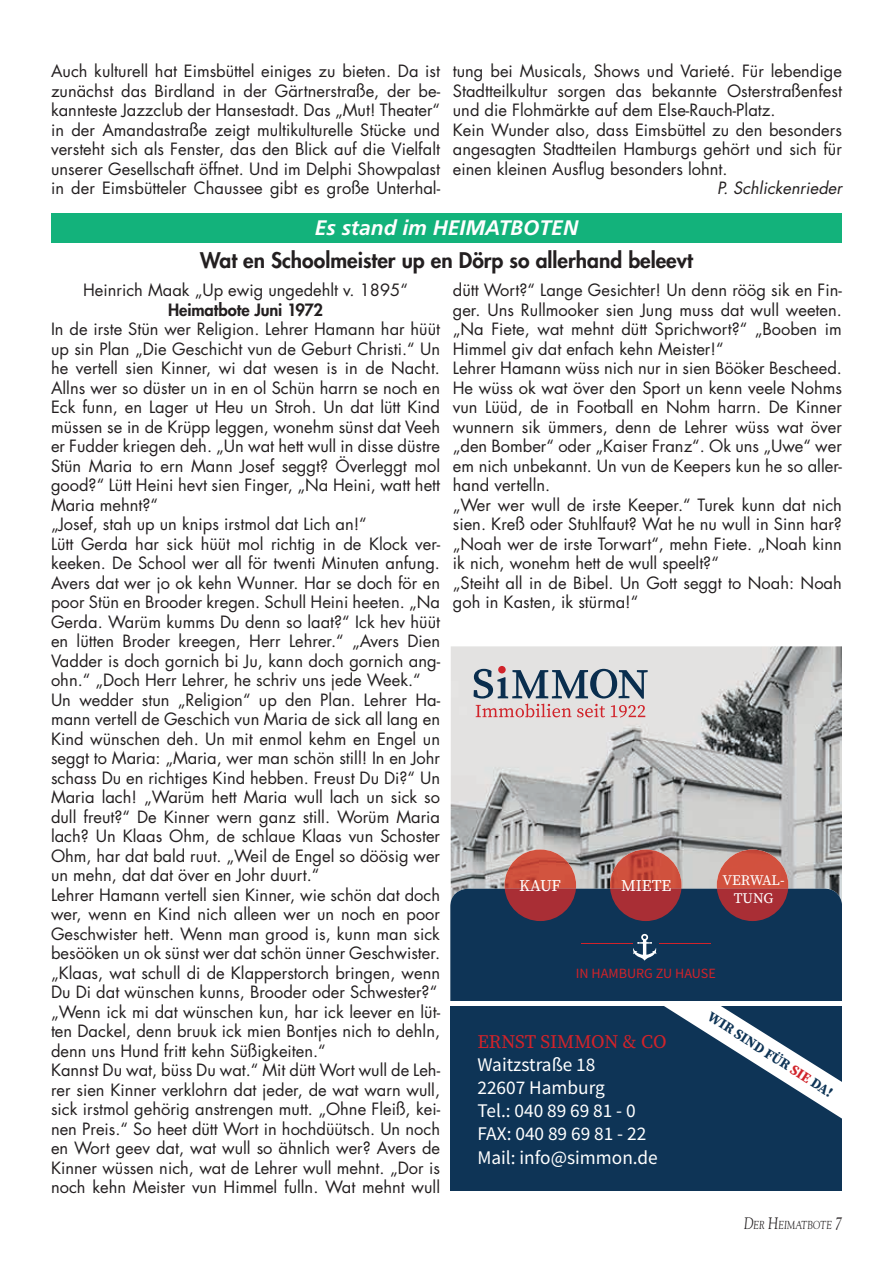
<style>
.page{position:relative;width:893px;height:1263px;background:#fff}
.page>*{position:absolute;margin:0;border:0;box-sizing:border-box;transform-origin:0 0}
.t1{font:800 21px "Futura Std";color:#231f20}
.t2{font:italic 700 21px "Frutiger LT Std";color:#fff}
.t3{font:19.35px/23.1px "Source Sans Pro";color:#fff}
.t4{font:19.2px "Source Serif Pro";letter-spacing:-.005em;color:#d1232a}
.t5{font:16.5px/19.5px "Futura Std";color:#231f20}
.t6{font:800 16.5px "Futura Std";letter-spacing:-.005em;color:#231f20}
.t7{font:italic 16.5px "Futura Std";color:#231f20}
.t8{font:16.35px "Source Serif Pro";color:#fff}
.t9{font:14.55px/17.4px "Source Serif Pro";letter-spacing:-.01em;color:#fff;text-align:center}
.t10{font:14.1px "Source Sans Pro";color:#d1232a}
.t11{font:700 14.1px "Source Serif Pro";color:#0e3456}
.t12{font:italic 11.55px "Goudy Std";color:#231f20;scale:.8 1}
.s1{color:#d1232a}
.s2{font-size:16.5px}
</style>
<div class="page">
<img style="left:451px;top:646px;width:391px;height:257px">
<div style="left:451px;top:1003px;width:391px;height:188px;background:#0e3456"></div>
<div style="left:451px;top:889px;width:391px;height:129px;background:#0e3456;border-radius:18px"></div>
<img style="left:504px;top:849px;width:72px;height:40px">
<svg style="left:505px;top:889px;width:71px;height:32px"></svg>
<img style="left:610px;top:849px;width:72px;height:40px">
<svg style="left:610px;top:889px;width:71px;height:32px"></svg>
<img style="left:717px;top:849px;width:71px;height:40px">
<svg style="left:717px;top:889px;width:71px;height:32px"></svg>
<svg style="left:633px;top:933px;width:23px;height:28px"></svg>
<hr style="left:659px;top:943px;width:51px;height:1px;background:#d1232a">
<hr style="left:581px;top:943px;width:51px;height:1px;background:#d1232a">
<svg style="left:498px;top:666px;width:8px;height:7px"></svg>
<svg style="left:474px;top:669px;width:174px;height:48px;background:#b0acb3"></svg>
<div style="left:451px;top:1001px;width:391px;height:5px;background:#fff"></div>
<svg style="left:664px;top:1006px;width:178px;height:113px"></svg>
<div style="left:51px;top:213px;width:791px;height:29px;background:#13b27b"></div>
<p class="t5" style="left:51px;top:62px;width:391px;text-align:justify">Auch kulturell hat Eimsbüttel einiges zu bieten. Da ist zunächst das Birdland in der Gärtnerstraße, der be&shy;kannteste Jazzclub der Hansestadt. Das „Mut! Theater“ in der Amandastraße zeigt multikulturelle Stücke und versteht sich als Fenster, das den Blick auf die Vielfalt unserer Gesellschaft öffnet. Und im Delphi Showpalast in der Eimsbütteler Chaussee gibt es große Unterhal-</p>
<p class="t5" style="left:453px;top:62px;width:391px">tung bei Musicals, Shows und Varieté. Für lebendige Stadtteilkultur sorgen das bekannte Osterstraßenfest und die Flohmärkte auf dem Else-Rauch-Platz.<br>Kein Wunder also, dass Eimsbüttel zu den besonders angesagten Stadtteilen Hamburgs gehört und sich für einen kleinen Ausflug besonders lohnt.</p>
<p class="t7" style="left:717px;top:178px;width:126px">P. Schlickenrieder</p>
<p class="t2" style="left:315px;top:216px;width:265px">Es stand im HEIMATBOTEN</p>
<p class="t1" style="left:200px;top:247px;width:494px">Wat en Schoolmeister up en Dörp so allerhand beleevt</p>
<p class="t5" style="left:83px;top:281px;width:326px">Heinrich Maak „Up ewig ungedehlt v. 1895“</p>
<p class="t6" style="left:168px;top:299px;width:157px">Heimatbote Juni 1972</p>
<p class="t5" style="left:51px;top:320px;width:391px">In de irste Stün wer Religion. Lehrer Hamann har hüüt up sin Plan „Die Geschicht vun de Geburt Christi.“ Un he vertell sien Kinner, wi dat wesen is in de Nacht.<br>Allns wer so düster un in en ol Schün harrn se noch en Eck funn, en Lager ut Heu un Stroh. Un dat lütt Kind müssen se in de Krüpp leggen, wonehm sünst dat Veeh er Fudder kriegen deh. „Un wat hett wull in disse düstre Stün Maria to ern Mann Josef seggt? Överleggt mol good?“ Lütt Heini hevt sien Finger, „Na Heini, watt hett Maria mehnt?“<br>„Josef, stah up un knips irstmol dat Lich an!“<br>Lütt Gerda har sick hüüt mol richtig in de Klock ver&shy;keeken. De School wer all för twenti Minuten anfung.<br>Avers dat wer jo ok kehn Wunner. Har se doch för en poor Stün en Brooder kregen. Schull Heini heeten. „Na Gerda. Warüm kumms Du denn so laat?“ Ick hev hüüt en lütten Broder kreegen, Herr Lehrer.“ „Avers Dien Vadder is doch gornich bi Ju, kann doch gornich ang&shy;ohn.“ „Doch Herr Lehrer, he schriv uns jede Week.“ Un wedder stun „Religion“ up den Plan. Lehrer Ha&shy;mann vertell de Geschich vun Maria de sick all lang en Kind wünschen deh. Un mit enmol kehm en Engel un seggt to Maria: „Maria, wer man schön still! In en Johr schass Du en richtiges Kind hebben. Freust Du Di?“ Un Maria lach! „Warüm hett Maria wull lach un sick so dull freut?“ De Kinner wern ganz still. Worüm Maria lach? Un Klaas Ohm, de schlaue Klaas vun Schoster Ohm, har dat bald ruut. „Weil de Engel so döösig wer un mehn, dat dat över en Johr duurt.“<br>Lehrer Hamann vertell sien Kinner, wie schön dat doch wer, wenn en Kind nich alleen wer un noch en poor Geschwister hett. Wenn man grood is, kunn man sick besööken un ok sünst wer dat schön ünner Geschwister. „Klaas, wat schull di de Klapperstorch bringen, wenn Du Di dat wünschen kunns, Brooder oder Schwester?“ „Wenn ick mi dat wünschen kun, har ick leever en lüt&shy;ten Dackel, denn bruuk ick mien Bontjes nich to dehln, denn uns Hund fritt kehn Süßigkeiten.“<br>Kannst Du wat, büss Du wat.“ Mit dütt Wort wull de Leh&shy;rer sien Kinner verklohrn dat jeder, de wat warn wull, sick irstmol gehörig anstrengen mutt. „Ohne Fleiß, kei&shy;nen Preis.“ So heet dütt Wort in hochdüütsch. Un noch en Wort geev dat, wat wull so ähnlich wer? Avers de Kinner wüssen nich, wat de Lehrer wull mehnt. „Dor is noch kehn Meister vun Himmel fulln. Wat mehnt wull</p>
<p class="t5" style="left:453px;top:281px;width:391px">dütt Wort?“ Lange Gesichter! Un denn röög sik en Fin&shy;ger. Uns Rullmooker sien Jung muss dat wull weeten. „Na Fiete, wat mehnt dütt Sprichwort?“ „Booben im Himmel giv dat enfach kehn Meister!“<br>Lehrer Hamann wüss nich nur in sien Bööker Bescheed.<br>He wüss ok wat över den Sport un kenn veele Nohms vun Lüüd, de in Football en Nohm harrn. De Kinner wunnern sik ümmers, denn de Lehrer wüss wat över „den Bomber“ oder „Kaiser Franz“. Ok uns „Uwe“ wer em nich unbekannt. Un vun de Keepers kun he so aller&shy;hand vertelln.<br>„Wer wer wull de irste Keeper.“ Turek kunn dat nich sien. Kreß oder Stuhlfaut? Wat he nu wull in Sinn har? „Noah wer de irste Torwart“, mehn Fiete. „Noah kinn ik nich, wonehm hett de wull speelt?“<br>„Steiht all in de Bibel. Un Gott seggt to Noah: Noah goh in Kasten, ik stürma!“</p>
<p class="t8" style="left:519px;top:875px;width:43px">KAUF</p>
<p class="t8" style="left:621px;top:875px;width:52px">MIETE</p>
<p class="t9" style="left:722px;top:872px;width:64px">VERWAL-<br>TUNG</p>
<p class="t10" style="left:576px;top:964px;width:141px">IN HAMBURG ZU HAUSE</p>
<p class="t11" style="left:714px;top:1006px;width:148px;rotate:33deg">WIR SIND FÜR <span class="s1">SIE</span> DA!</p>
<p class="t4" style="left:477px;top:1028px;width:191px">ERNST SIMMON &amp; CO</p>
<p class="t3" style="left:477px;top:1053px;width:182px">Waitzstraße 18<br>22607 Hamburg<br>Tel.: 040 89 69 81 - 0<br>FAX: 040 89 69 81 - 22<br>Mail: info@simmon.de</p>
<p class="t12" style="left:744px;top:1217px;width:124px"><span class="s2">D</span>ER <span class="s2">H</span>EIMATBOTE <span class="s2">7</span></p>
</div>
